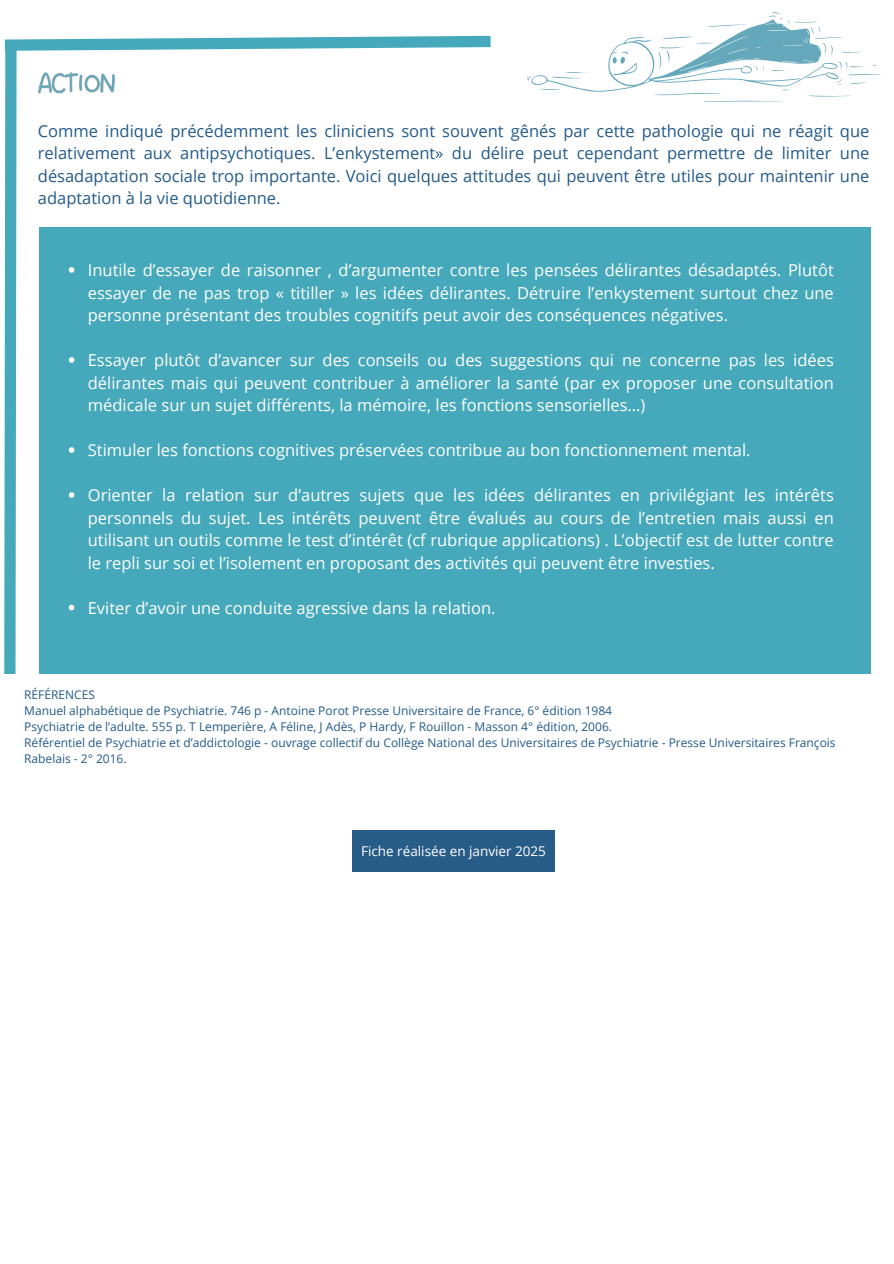
<style>
.page{position:relative;width:894px;height:1264px;background:#fff}
.page>*{position:absolute;margin:0;border:0;box-sizing:border-box;transform-origin:0 0}
.t1{font:16.5px/22.5px "Open Sans";color:#fff;text-align:justify}
.t2{font:16.5px/22.5px "Open Sans";color:#245b88;text-align:justify}
.t3{font:13.5px "Open Sans";color:#fff}
.t4{font:12px/16px "Open Sans";color:#245b88}
</style>
<div class="page">
<svg style="left:527px;top:12px;width:354px;height:90px"></svg>
<div style="left:40px;top:227px;width:830px;height:447px;background:#45a8bb"></div>
<svg style="left:4px;top:35px;width:487px;height:639px"></svg>
<img style="left:35px;top:67px;width:83px;height:38px">
<div style="left:352px;top:830px;width:203px;height:41px;background:#275c87"></div>
<p class="t2" style="left:38px;top:119px;width:832px">Comme indiqué précédemment les cliniciens sont souvent gênés par cette pathologie qui ne réagit que relativement aux antipsychotiques. L’enkystement» du délire peut cependant permettre de limiter une désadaptation sociale trop importante. Voici quelques attitudes qui peuvent être utiles pour maintenir une adaptation à la vie quotidienne.</p>
<p class="t1" style="left:88px;top:258px;width:747px">Inutile d’essayer de raisonner , d’argumenter contre les pensées délirantes désadaptés. Plutôt essayer de ne pas trop « titiller » les idées délirantes. Détruire l’enkystement surtout chez une personne présentant des troubles cognitifs peut avoir des conséquences négatives.</p>
<p class="t1" style="left:88px;top:348px;width:747px">Essayer plutôt d’avancer sur des conseils ou des suggestions qui ne concerne pas les idées délirantes mais qui peuvent contribuer à améliorer la santé (par ex proposer une consultation médicale sur un sujet différents, la mémoire, les fonctions sensorielles…)</p>
<p class="t1" style="left:88px;top:438px;width:664px">Stimuler les fonctions cognitives préservées contribue au bon fonctionnement mental.</p>
<h2 class="t1" style="left:88px;top:483px;width:747px">Orienter la relation sur d’autres sujets que les idées délirantes en privilégiant les intérêts personnels du sujet. Les intérêts peuvent être évalués au cours de l’entretien mais aussi en utilisant un outils comme le test d’intérêt (cf rubrique applications) . L’objectif est de lutter contre le repli sur soi et l’isolement en proposant des activités qui peuvent être investies.</h2>
<p class="t1" style="left:88px;top:596px;width:409px">Eviter d’avoir une conduite agressive dans la relation.</p>
<p class="t4" style="left:24px;top:686px;width:72px">RÉFÉRENCES</p>
<p class="t4" style="left:24px;top:702px;width:589px">Manuel alphabétique de Psychiatrie. 746 p - Antoine Porot Presse Universitaire de France, 6° édition 1984</p>
<p class="t4" style="left:24px;top:718px;width:589px">Psychiatrie de l’adulte. 555 p. T Lemperière, A Féline, J Adès, P Hardy, F Rouillon - Masson 4° édition, 2006.</p>
<p class="t4" style="left:24px;top:734px;width:812px">Référentiel de Psychiatrie et d’addictologie - ouvrage collectif du Collège National des Universitaires de Psychiatrie - Presse Universitaires François<br>Rabelais - 2° 2016.</p>
<p class="t3" style="left:361px;top:841px;width:186px">Fiche réalisée en janvier 2025</p>
</div>
